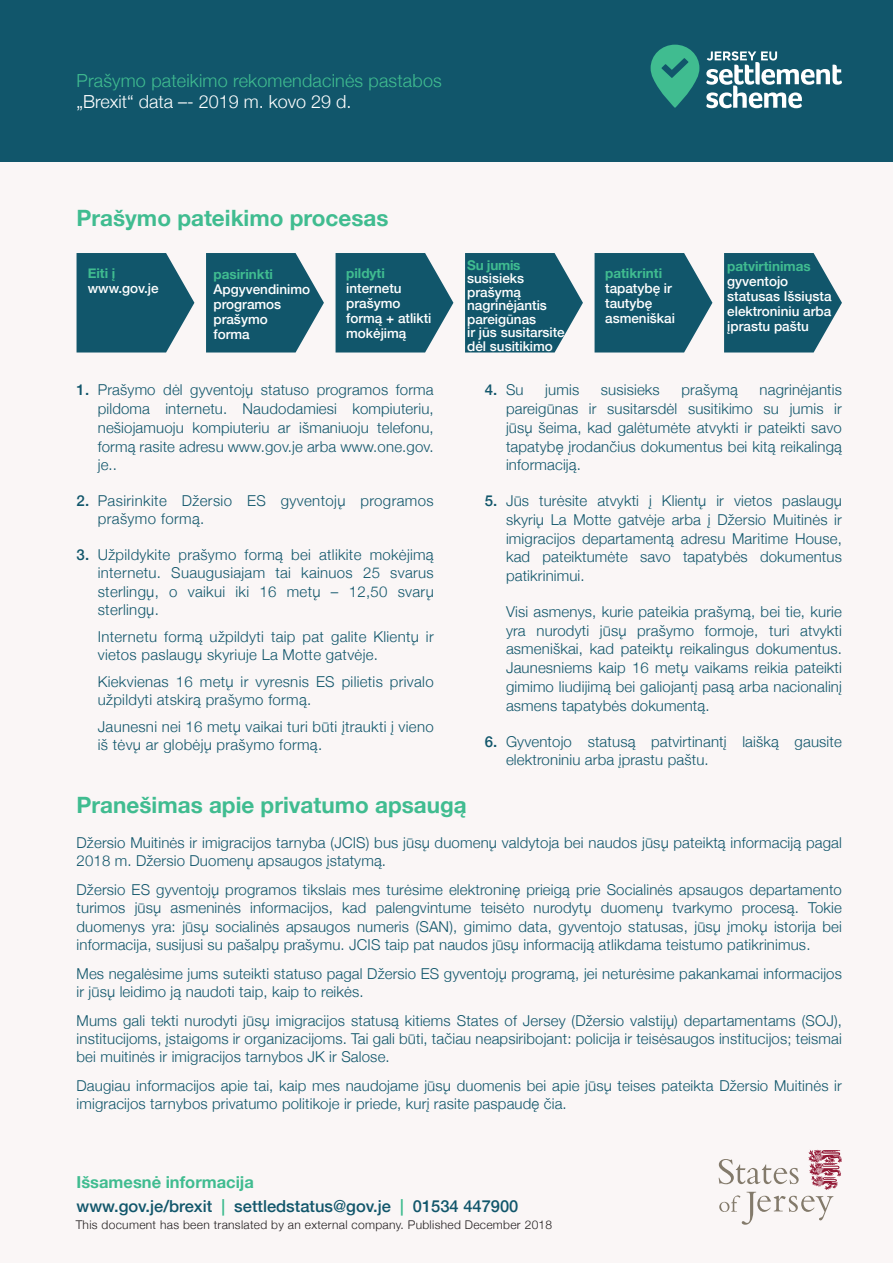
<style>
.page{position:relative;width:893px;height:1263px;background:#faf6f6}
.page>*{position:absolute;margin:0;border:0;box-sizing:border-box;transform-origin:0 0}
.t1{font:700 22.5px "Helvetica Neue";color:#40bc90}
.t2{font:300 18px "Helvetica Neue";letter-spacing:.01em;color:#40bc90}
.t3{font:300 18px "Helvetica Neue";color:#fff}
.t4{font:500 16.5px/24px "Helvetica Neue";color:#11566b}
.t5{font:300 15px/18.8px "Helvetica Neue";letter-spacing:.01em;color:#11566b}
.t6{font:500 15px "Helvetica Neue";color:#11566b}
.t7{font:500 13.5px/15px "Helvetica Neue";color:#fff}
.t8{font:700 13.5px "Helvetica Neue";color:#40bc90}
.t9{font:300 12px "Helvetica Neue";letter-spacing:.025em;color:#231f20}
.s1{font-weight:500}
.s2{font-weight:300}
.s3{font-weight:700;color:#40bc90}
.s4{color:#40bc90}
</style>
<div class="page">
<div style="left:0;top:0;width:893px;height:162px;background:#11566b"></div>
<svg style="left:651px;top:45px;width:48px;height:63px"></svg>
<svg style="left:706px;top:51px;width:136px;height:57px"></svg>
<svg style="left:77px;top:253px;width:117px;height:99px;background:#2c687b"></svg>
<svg style="left:206px;top:253px;width:118px;height:99px;background:#2c687b"></svg>
<svg style="left:336px;top:253px;width:117px;height:99px;background:#2c687b"></svg>
<svg style="left:465px;top:253px;width:118px;height:99px;background:#2c687b"></svg>
<svg style="left:595px;top:253px;width:117px;height:99px;background:#2c687b"></svg>
<svg style="left:724px;top:253px;width:118px;height:99px;background:#2c687b"></svg>
<svg style="left:719px;top:1150px;width:123px;height:75px"></svg>
<p class="t2" style="left:77px;top:66px;width:367px">Prašymo pateikimo rekomendacinės pastabos</p>
<p class="t3" style="left:77px;top:87px;width:277px">„Brexit“ data –- 2019 m. kovo 29 d.</p>
<h1 class="t1" style="left:77px;top:200px;width:313px">Prašymo pateikimo procesas</h1>
<p class="t8" style="left:88px;top:263px;width:29px">Eiti į</p>
<p class="t7" style="left:88px;top:280px;width:73px">www.gov.je</p>
<p class="t8" style="left:346px;top:263px;width:40px">pildyti</p>
<p class="t7" style="left:346px;top:280px;width:87px">internetu prašymo formą + atlikti mokėjimą</p>
<p class="t8" style="left:213px;top:264px;width:61px">pasirinkti</p>
<p class="t7" style="left:213px;top:281px;width:98px">Apgyvendinimo programos prašymo<br>forma</p>
<p class="t5" style="left:98px;top:380px;width:337px;text-align:justify;text-indent:-21px"><span class="s1">1.</span> Prašymo dėl gyventojų statuso programos forma pildoma internetu. Naudodamiesi kompiuteriu, nešiojamuoju kompiuteriu ar išmaniuoju telefonu, formą rasite adresu www.gov.je arba www.one.gov. je..</p>
<p class="t5" style="left:98px;top:491px;width:337px;line-height:18.1px;text-indent:-21px"><span class="s1">2.</span> Pasirinkite Džersio ES gyventojų programos prašymo formą.</p>
<p class="t5" style="left:98px;top:545px;width:337px;line-height:18.1px;text-align:justify;text-indent:-21px"><span class="s1">3.</span> Užpildykite prašymo formą bei atlikite mokėjimą internetu. Suaugusiajam tai kainuos 25 svarus sterlingų, o vaikui iki 16 metų – 12,50 svarų sterlingų.</p>
<p class="t5" style="left:98px;top:626px;width:337px;line-height:18.1px">Internetu formą užpildyti taip pat galite Klientų ir vietos paslaugų skyriuje La Motte gatvėje.</p>
<p class="t5" style="left:98px;top:671px;width:337px;line-height:18.1px">Kiekvienas 16 metų ir vyresnis ES pilietis privalo užpildyti atskirą prašymo formą.</p>
<p class="t5" style="left:98px;top:716px;width:337px">Jaunesni nei 16 metų vaikai turi būti įtraukti į vieno iš tėvų ar globėjų prašymo formą.</p>
<p class="t8" style="left:467px;top:254px;width:55px">Su jumis</p>
<p class="t7" style="left:467px;top:270px;width:99px;line-height:13.5px">susisieks prašymą nagrinėjantis pareigūnas<br>ir jūs susitarsite dėl susitikimo</p>
<p class="t8" style="left:605px;top:263px;width:58px">patikrinti</p>
<p class="t7" style="left:605px;top:280px;width:71px">tapatybę ir tautybę asmeniškai</p>
<p class="t8" style="left:727px;top:255px;width:85px">patvirtinimas</p>
<p class="t7" style="left:727px;top:272px;width:106px">gyventojo statusas Išsiųsta elektroniniu arba įprastu paštu</p>
<p class="t6" style="left:485px;top:378px;width:40px">4. <span class="s2">Su</span></p>
<p class="t5" style="left:545px;top:380px;width:35px">jumis</p>
<p class="t5" style="left:601px;top:380px;width:60px">susisieks</p>
<p class="t5" style="left:681px;top:380px;width:58px">prašymą</p>
<p class="t5" style="left:506px;top:380px;width:337px;text-align:justify;text-indent:254px">nagrinėjantis pareigūnas ir susitarsdėl susitikimo su jumis ir jūsų šeima, kad galėtumėte atvykti ir pateikti savo tapatybę įrodančius dokumentus bei kitą reikalingą informaciją.</p>
<p class="t5" style="left:506px;top:490px;width:337px;text-align:justify;text-indent:-21px"><span class="s1">5.</span> Jūs turėsite atvykti į Klientų ir vietos paslaugų skyrių La Motte gatvėje arba į Džersio Muitinės ir imigracijos departamentą adresu Maritime House, kad pateiktumėte savo tapatybės dokumentus patikrinimui.</p>
<p class="t5" style="left:506px;top:601px;width:337px;text-align:justify">Visi asmenys, kurie pateikia prašymą, bei tie, kurie yra nurodyti jūsų prašymo formoje, turi atvykti asmeniškai, kad pateiktų reikalingus dokumentus.<br>Jaunesniems kaip 16 metų vaikams reikia pateikti gimimo liudijimą bei galiojantį pasą arba nacionalinį asmens tapatybės dokumentą.</p>
<p class="t5" style="left:506px;top:731px;width:337px;text-indent:-21px"><span class="s1">6.</span> Gyventojo statusą patvirtinantį laišką gausite elektroniniu arba įprastu paštu.</p>
<h1 class="t1" style="left:77px;top:787px;width:392px">Pranešimas apie privatumo apsaugą</h1>
<p class="t5" style="left:77px;top:833px;width:767px;line-height:18.1px">Džersio Muitinės ir imigracijos tarnyba (JCIS) bus jūsų duomenų valdytoja bei naudos jūsų pateiktą informaciją pagal<br>2018 m. Džersio Duomenų apsaugos įstatymą.</p>
<p class="t5" style="left:77px;top:880px;width:767px;line-height:18.1px;text-align:justify">Džersio ES gyventojų programos tikslais mes turėsime elektroninę prieigą prie Socialinės apsaugos departamento turimos jūsų asmeninės informacijos, kad palengvintume teisėto nurodytų duomenų tvarkymo procesą. Tokie duomenys yra: jūsų socialinės apsaugos numeris (SAN), gimimo data, gyventojo statusas, jūsų įmokų istorija bei informacija, susijusi su pašalpų prašymu. JCIS taip pat naudos jūsų informaciją atlikdama teistumo patikrinimus.</p>
<p class="t5" style="left:77px;top:963px;width:767px;line-height:18.3px">Mes negalėsime jums suteikti statuso pagal Džersio ES gyventojų programą, jei neturėsime pakankamai informacijos ir jūsų leidimo ją naudoti taip, kaip to reikės.</p>
<p class="t5" style="left:77px;top:1010px;width:767px;line-height:18.3px;text-align:justify">Mums gali tekti nurodyti jūsų imigracijos statusą kitiems States of Jersey (Džersio valstijų) departamentams (SOJ), institucijoms, įstaigoms ir organizacijoms. Tai gali būti, tačiau neapsiribojant: policija ir teisėsaugos institucijos; teismai bei muitinės ir imigracijos tarnybos JK ir Salose.</p>
<p class="t5" style="left:77px;top:1076px;width:767px;line-height:18.1px">Daugiau informacijos apie tai, kaip mes naudojame jūsų duomenis bei apie jūsų teises pateikta Džersio Muitinės ir imigracijos tarnybos privatumo politikoje ir priede, kurį rasite paspaudę čia.</p>
<p class="t4" style="left:77px;top:1168px;width:443px"><span class="s3">Išsamesnė informacija<br></span>www.gov.je/brexit <span class="s4">|</span> settledstatus@gov.je <span class="s4">|</span> 01534 447900</p>
<p class="t9" style="left:76px;top:1215px;width:478px">This document has been translated by an external company. Published December 2018</p>
</div>
